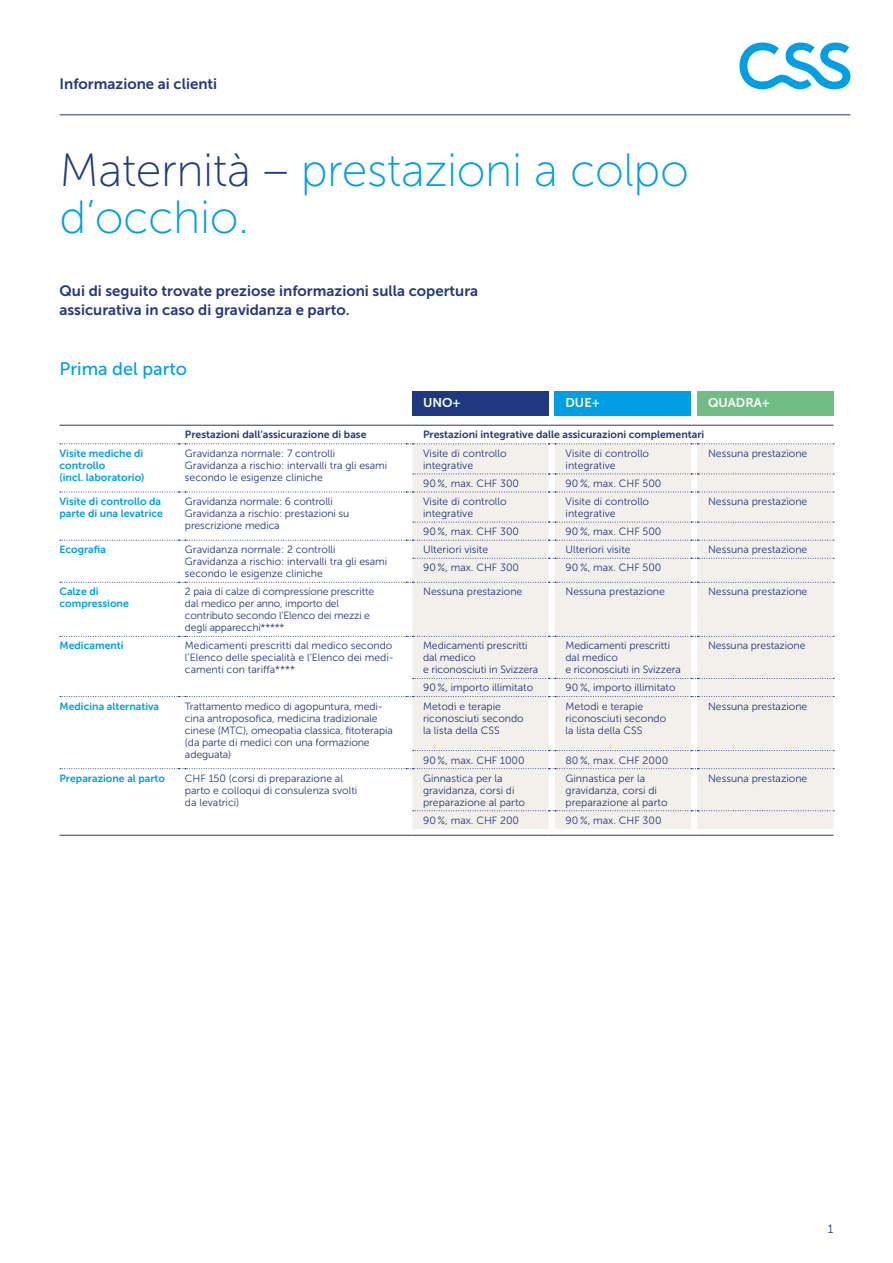
<style>
.page{position:relative;width:893px;height:1263px;background:#fff}
.page>*{position:absolute;margin:0;border:0;box-sizing:border-box;transform-origin:0 0}
.t1{font:46.5px/47.2px "Museo Sans 100";letter-spacing:-.01em;color:#009fe3}
.t2{font:18px "Museo Sans 500";color:#009fe3}
.t3{font:15px/18.8px "Museo Sans 700";color:#203880}
.t4{font:12.75px "Museo Sans 700";color:#fff}
.t5{font:12px "Museo Sans 300";color:#203880}
.t6{font:10.5px/12px "Museo Sans 300";color:#203880}
.t7{font:10.5px/12px "Museo Sans 700";color:#009fe3}
.t8{font:10.5px "Museo Sans 700";color:#203880}
.s1{color:#203880}
</style>
<div class="page">
<svg style="left:739px;top:43px;width:111px;height:46px"></svg>
<hr style="left:60px;top:114px;width:790px;height:1px;background:#203880">
<div style="left:412px;top:391px;width:137px;height:24px;background:#203880"></div>
<div style="left:555px;top:391px;width:136px;height:24px;background:#009fe3"></div>
<div style="left:697px;top:391px;width:136px;height:24px;background:#6fbc85"></div>
<div style="left:412px;top:444px;width:421px;height:385px;background:#f3efeb"></div>
<hr style="left:60px;top:425px;width:119px;height:1px;background:#203880">
<hr style="left:185px;top:425px;width:221px;height:1px;background:#203880">
<hr style="left:412px;top:425px;width:137px;height:1px;background:#203880">
<hr style="left:555px;top:425px;width:136px;height:1px;background:#203880">
<hr style="left:697px;top:425px;width:136px;height:1px;background:#203880">
<svg style="left:413px;top:474px;width:421px;height:1px"></svg>
<svg style="left:413px;top:522px;width:421px;height:1px"></svg>
<svg style="left:413px;top:558px;width:421px;height:1px"></svg>
<svg style="left:60px;top:636px;width:774px;height:1px"></svg>
<svg style="left:413px;top:678px;width:421px;height:1px"></svg>
<svg style="left:413px;top:750px;width:421px;height:1px"></svg>
<svg style="left:413px;top:810px;width:421px;height:1px"></svg>
<svg style="left:60px;top:443px;width:774px;height:1px"></svg>
<svg style="left:60px;top:492px;width:774px;height:1px"></svg>
<svg style="left:60px;top:540px;width:774px;height:1px"></svg>
<svg style="left:60px;top:582px;width:774px;height:1px"></svg>
<svg style="left:60px;top:696px;width:774px;height:1px"></svg>
<svg style="left:60px;top:768px;width:774px;height:1px"></svg>
<hr style="left:60px;top:835px;width:119px;height:1px;background:#203880">
<hr style="left:185px;top:835px;width:221px;height:1px;background:#203880">
<hr style="left:412px;top:835px;width:137px;height:1px;background:#203880">
<hr style="left:555px;top:835px;width:136px;height:1px;background:#203880">
<hr style="left:697px;top:835px;width:136px;height:1px;background:#203880">
<h3 class="t3" style="left:60px;top:75px;width:159px">Informazione ai clienti</h3>
<h1 class="t1" style="left:60px;top:146px;width:631px"><span class="s1">Maternità –</span> prestazioni a colpo d’occhio.</h1>
<h3 class="t3" style="left:60px;top:281px;width:420px">Qui di seguito trovate preziose informazioni sulla copertura assicurativa in caso di gravidanza e parto.</h3>
<h2 class="t2" style="left:60px;top:358px;width:129px">Prima del parto</h2>
<p class="t4" style="left:423px;top:396px;width:39px">UNO+</p>
<p class="t4" style="left:566px;top:396px;width:36px">DUE+</p>
<p class="t4" style="left:708px;top:396px;width:63px">QUADRA+</p>
<p class="t8" style="left:185px;top:429px;width:183px">Prestazioni dall‘assicurazione di base</p>
<p class="t8" style="left:423px;top:429px;width:283px">Prestazioni integrative dalle assicurazioni complementari</p>
<p class="t7" style="left:60px;top:447px;width:86px">Visite mediche di controllo<br>(incl. laboratorio)</p>
<p class="t6" style="left:185px;top:447px;width:204px">Gravidanza normale: 7 controlli<br>Gravidanza a rischio: intervalli tra gli esami secondo le esigenze cliniche</p>
<p class="t6" style="left:423px;top:447px;width:85px">Visite di controllo integrative</p>
<p class="t6" style="left:566px;top:447px;width:85px">Visite di controllo integrative</p>
<p class="t6" style="left:708px;top:447px;width:101px">Nessuna prestazione</p>
<p class="t6" style="left:423px;top:477px;width:98px">90 %, max. CHF 300</p>
<p class="t6" style="left:566px;top:477px;width:97px">90 %, max. CHF 500</p>
<p class="t7" style="left:60px;top:495px;width:105px">Visite di controllo da parte di una levatrice</p>
<p class="t6" style="left:185px;top:495px;width:166px">Gravidanza normale: 6 controlli<br>Gravidanza a rischio: prestazioni su prescrizione medica</p>
<p class="t6" style="left:423px;top:495px;width:85px">Visite di controllo integrative</p>
<p class="t6" style="left:566px;top:495px;width:85px">Visite di controllo integrative</p>
<p class="t6" style="left:708px;top:495px;width:101px">Nessuna prestazione</p>
<p class="t6" style="left:423px;top:525px;width:98px">90 %, max. CHF 300</p>
<p class="t6" style="left:566px;top:525px;width:97px">90 %, max. CHF 500</p>
<p class="t7" style="left:60px;top:543px;width:48px">Ecografia</p>
<p class="t6" style="left:185px;top:544px;width:204px">Gravidanza normale: 2 controlli<br>Gravidanza a rischio: intervalli tra gli esami secondo le esigenze cliniche</p>
<p class="t6" style="left:423px;top:544px;width:67px">Ulteriori visite</p>
<p class="t6" style="left:566px;top:544px;width:67px">Ulteriori visite</p>
<p class="t6" style="left:708px;top:544px;width:101px">Nessuna prestazione</p>
<p class="t6" style="left:423px;top:562px;width:98px">90 %, max. CHF 300</p>
<p class="t6" style="left:566px;top:562px;width:97px">90 %, max. CHF 500</p>
<p class="t7" style="left:60px;top:586px;width:71px">Calze di compressione</p>
<p class="t6" style="left:185px;top:586px;width:191px">2 paia di calze di compressione prescritte dal medico per anno, importo del contributo secondo l’Elenco dei mezzi e degli apparecchi*****</p>
<p class="t6" style="left:423px;top:586px;width:101px">Nessuna prestazione</p>
<p class="t6" style="left:566px;top:586px;width:101px">Nessuna prestazione</p>
<p class="t6" style="left:708px;top:586px;width:101px">Nessuna prestazione</p>
<p class="t7" style="left:60px;top:640px;width:66px">Medicamenti</p>
<p class="t6" style="left:185px;top:640px;width:211px">Medicamenti prescritti dal medico secondo l’Elenco delle specialità e l’Elenco dei medi&shy;camenti con tariffa****</p>
<p class="t6" style="left:423px;top:640px;width:117px">Medicamenti prescritti dal medico<br>e riconosciuti in Svizzera</p>
<p class="t6" style="left:566px;top:640px;width:117px">Medicamenti prescritti dal medico<br>e riconosciuti in Svizzera</p>
<p class="t6" style="left:708px;top:640px;width:99px">Nessuna prestazione</p>
<p class="t6" style="left:423px;top:682px;width:112px">90 %, importo illimitato</p>
<p class="t6" style="left:566px;top:682px;width:112px">90 %, importo illimitato</p>
<p class="t7" style="left:60px;top:700px;width:101px">Medicina alternativa</p>
<p class="t6" style="left:185px;top:700px;width:210px">Trattamento medico di agopuntura, medi&shy;cina antroposofica, medicina tradizionale cinese (MTC), omeopatia classica, fitoterapia (da parte di medici con una formazione adeguata)</p>
<p class="t6" style="left:423px;top:700px;width:102px">Metodi e terapie riconosciuti secondo la lista della CSS</p>
<p class="t6" style="left:566px;top:700px;width:102px">Metodi e terapie riconosciuti secondo la lista della CSS</p>
<p class="t6" style="left:708px;top:700px;width:101px">Nessuna prestazione</p>
<p class="t6" style="left:423px;top:754px;width:103px">90 %, max. CHF 1000</p>
<p class="t6" style="left:566px;top:754px;width:104px">80 %, max. CHF 2000</p>
<p class="t7" style="left:60px;top:772px;width:107px">Preparazione al parto</p>
<p class="t6" style="left:185px;top:772px;width:174px">CHF 150 (corsi di preparazione al parto e colloqui di consulenza svolti da levatrici)</p>
<p class="t6" style="left:423px;top:772px;width:103px">Ginnastica per la gravidanza, corsi di preparazione al parto</p>
<p class="t6" style="left:566px;top:772px;width:103px">Ginnastica per la gravidanza, corsi di preparazione al parto</p>
<p class="t6" style="left:708px;top:772px;width:101px">Nessuna prestazione</p>
<p class="t6" style="left:423px;top:814px;width:98px">90 %, max. CHF 200</p>
<p class="t6" style="left:566px;top:814px;width:98px">90 %, max. CHF 300</p>
<p class="t5" style="left:828px;top:1222px;width:7px">1</p>
</div>
